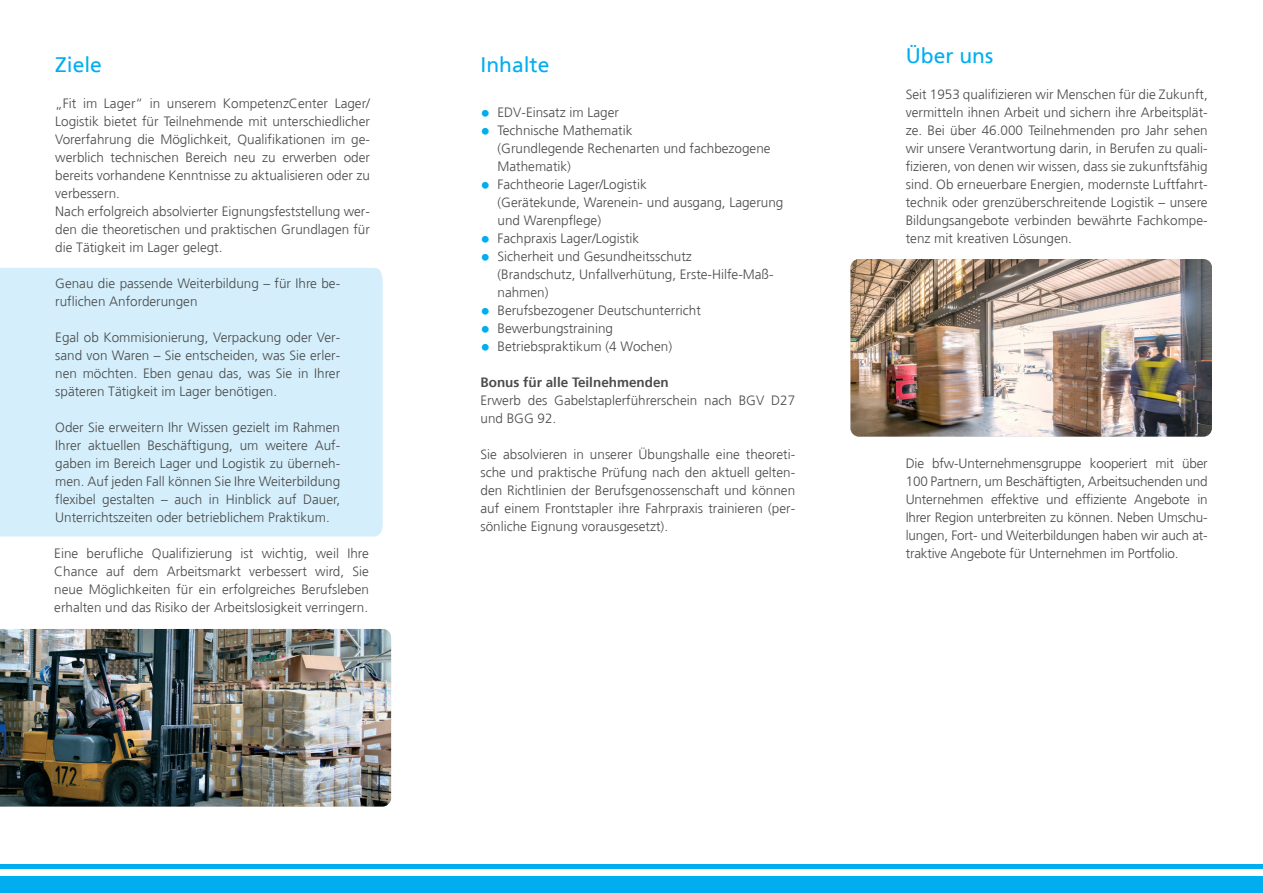
<style>
.page{position:relative;width:1263px;height:893px;background:#fff}
.page>*{position:absolute;margin:0;border:0;box-sizing:border-box;transform-origin:0 0}
._04_Fliesstext{font:21px "Frutiger";color:#00aeef}
._04_Fliesstext-2{font:300 13.5px/18px "Frutiger";color:#4b4c4d;text-align:justify}
._04_Fliesstext-3{font:700 13.5px "Frutiger";color:#4b4c4d}
.s1{font-weight:700;font-size:19.5px;color:#00aeef}
</style>
<div class="page">
<div style="left:0;top:268px;width:383px;height:268px;background:#d4effb"></div>
<hr style="left:0;top:864px;width:1263px;height:4px;background:#00aeef">
<div style="left:0;top:877px;width:1263px;height:16px;background:#00aeef"></div>
<img style="left:850px;top:259px;width:362px;height:178px">
<img style="left:0;top:629px;width:391px;height:177px">
<p class="_04_Fliesstext" style="left:55px;top:52px;width:48px">Ziele</p>
<p class="_04_Fliesstext-2" style="left:55px;top:95px;width:316px">„Fit im Lager“ in unserem KompetenzCenter Lager/ Logistik bietet für Teilnehmende mit unterschiedlicher Vorerfahrung die Möglichkeit, Qualifikationen im ge&shy;werblich technischen Bereich neu zu erwerben oder bereits vorhandene Kenntnisse zu aktualisieren oder zu verbessern.</p>
<p class="_04_Fliesstext-2" style="left:55px;top:203px;width:316px">Nach erfolgreich absolvierter Eignungsfeststellung wer&shy;den die theoretischen und praktischen Grundlagen für die Tätigkeit im Lager gelegt.</p>
<p class="_04_Fliesstext-2" style="left:55px;top:275px;width:286px">Genau die passende Weiterbildung – für Ihre be&shy;ruflichen Anforderungen</p>
<p class="_04_Fliesstext-2" style="left:55px;top:329px;width:286px">Egal ob Kommisionierung, Verpackung oder Ver&shy;sand von Waren – Sie entscheiden, was Sie erler&shy;nen möchten. Eben genau das, was Sie in Ihrer späteren Tätigkeit im Lager benötigen.</p>
<p class="_04_Fliesstext-2" style="left:55px;top:419px;width:286px">Oder Sie erweitern Ihr Wissen gezielt im Rahmen Ihrer aktuellen Beschäftigung, um weitere Auf&shy;gaben im Bereich Lager und Logistik zu überneh&shy;men. Auf jeden Fall können Sie Ihre Weiterbildung flexibel gestalten – auch in Hinblick auf Dauer, Unterrichtszeiten oder betrieblichem Praktikum.</p>
<p class="_04_Fliesstext" style="left:480px;top:52px;width:70px">Inhalte</p>
<p class="_04_Fliesstext-2" style="left:480px;top:103px;width:140px"><span class="s1">•</span> EDV-Einsatz im Lager</p>
<p class="_04_Fliesstext-2" style="left:497px;top:121px;width:275px;text-align:left;text-indent:-17px"><span class="s1">•</span> Technische Mathematik<br>(Grundlegende Rechenarten und fachbezogene<br>Mathematik)</p>
<p class="_04_Fliesstext-2" style="left:497px;top:175px;width:287px;text-align:left;text-indent:-17px"><span class="s1">•</span> Fachtheorie Lager/Logistik<br>(Gerätekunde, Warenein- und ausgang, Lagerung und Warenpflege)</p>
<p class="_04_Fliesstext-2" style="left:480px;top:229px;width:160px"><span class="s1">•</span> Fachpraxis Lager/Logistik</p>
<p class="_04_Fliesstext-2" style="left:497px;top:247px;width:278px;text-align:left;text-indent:-17px"><span class="s1">•</span> Sicherheit und Gesundheitsschutz<br>(Brandschutz, Unfallverhütung, Erste-Hilfe-Maß&shy;nahmen)</p>
<p class="_04_Fliesstext-2" style="left:480px;top:301px;width:222px"><span class="s1">•</span> Berufsbezogener Deutschunterricht</p>
<p class="_04_Fliesstext-2" style="left:480px;top:319px;width:134px"><span class="s1">•</span> Bewerbungstraining</p>
<p class="_04_Fliesstext-2" style="left:480px;top:337px;width:193px"><span class="s1">•</span> Betriebspraktikum (4 Wochen)</p>
<p class="_04_Fliesstext-3" style="left:480px;top:374px;width:190px">Bonus für alle Teilnehmenden</p>
<p class="_04_Fliesstext-2" style="left:480px;top:392px;width:316px">Erwerb des Gabelstaplerführerschein nach BGV D27 und BGG 92.</p>
<p class="_04_Fliesstext-2" style="left:480px;top:446px;width:316px">Sie absolvieren in unserer Übungshalle eine theoreti&shy;sche und praktische Prüfung nach den aktuell gelten&shy;den Richtlinien der Berufsgenossenschaft und können auf einem Frontstapler ihre Fahrpraxis trainieren (per&shy;sönliche Eignung vorausgesetzt).</p>
<p class="_04_Fliesstext" style="left:906px;top:43px;width:89px">Über uns</p>
<p class="_04_Fliesstext-2" style="left:906px;top:86px;width:303px">Seit 1953 qualifizieren wir Menschen für die Zukunft,</p>
<p class="_04_Fliesstext-2" style="left:906px;top:104px;width:303px">vermitteln ihnen Arbeit und sichern ihre Arbeitsplät&shy;ze. Bei über 46.000 Teilnehmenden pro Jahr sehen wir unsere Verantwortung darin, in Berufen zu quali&shy;fizieren, von denen wir wissen, dass sie zukunftsfähig sind. Ob erneuerbare Energien, modernste Luftfahrt&shy;technik oder grenzüberschreitende Logistik – unsere Bildungsangebote verbinden bewährte Fachkompe&shy;tenz mit kreativen Lösungen.</p>
<p class="_04_Fliesstext-2" style="left:906px;top:455px;width:303px">Die bfw-Unternehmensgruppe kooperiert mit über 100 Partnern, um Beschäftigten, Arbeitsuchenden und Unternehmen effektive und effiziente Angebote in Ihrer Region unterbreiten zu können. Neben Umschu&shy;lungen, Fort- und Weiterbildungen haben wir auch at-</p>
<p class="_04_Fliesstext-2" style="left:54px;top:545px;width:316px">Eine berufliche Qualifizierung ist wichtig, weil Ihre</p>
<p class="_04_Fliesstext-2" style="left:906px;top:545px;width:274px">traktive Angebote für Unternehmen im Portfolio.</p>
<p class="_04_Fliesstext-2" style="left:54px;top:563px;width:316px">Chance auf dem Arbeitsmarkt verbessert wird, Sie neue Möglichkeiten für ein erfolgreiches Berufsleben erhalten und das Risiko der Arbeitslosigkeit verringern.</p>
</div>
